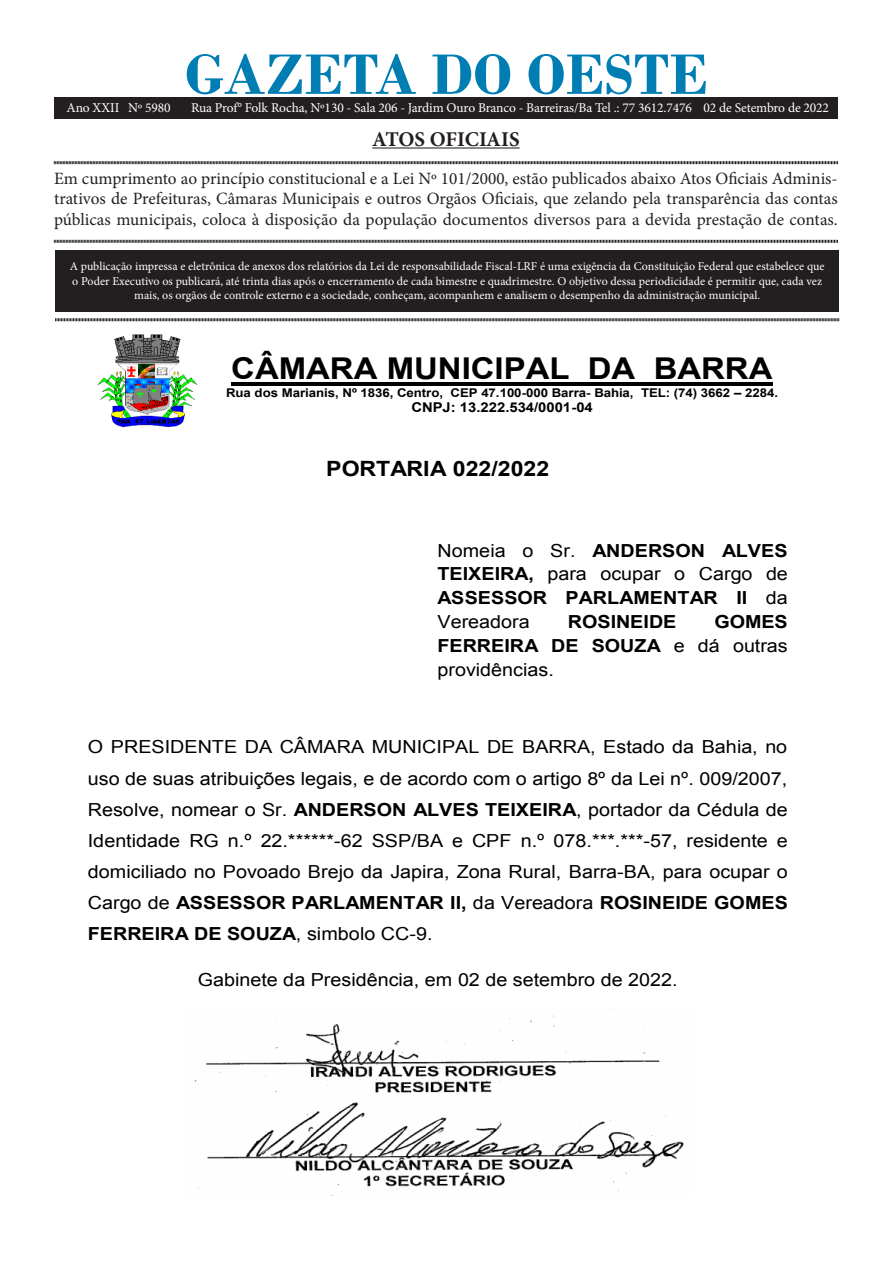
<style>
.page{position:relative;width:893px;height:1263px;background:#fff}
.page>*{position:absolute;margin:0;border:0;box-sizing:border-box;transform-origin:0 0}
.t1{font:700 60px "Bodoni";color:#007eb4}
.t2{font:700 30px "Arial";color:#000;scale:1.1 1}
.t3{font:700 21px "Arial";color:#000;scale:1.1 1}
.t4{font:700 21px "Minion Pro";letter-spacing:-.005em;color:#231f20}
.t5{font:18px/31px "Arial";color:#000;text-align:justify;scale:1.1 1}
.t6{font:700 18px/23.9px "Arial";color:#000;text-align:justify;scale:1.1 1}
.t7{font:17.25px/20.7px "Minion Pro";color:#231f20;text-align:justify}
.t8{font:13.5px "Minion Pro";letter-spacing:-.01em;color:#fff}
.t9{font:700 13.5px "Arial";color:#000;scale:1.1 1}
.t10{font:12px/14.4px "Minion Pro";color:#fff;text-align:center}
.t11{font:700 12px "Arial";letter-spacing:-.005em;color:#000;scale:1.1 1}
.s1{font-style:inherit}
.s2{font-weight:400}
.s3{font-weight:700}
</style>
<div class="page">
<div style="left:55px;top:250px;width:784px;height:61px;background:#231f20"></div>
<hr style="left:372px;top:147px;width:148px;height:2px;background:#231f20">
<svg style="left:54px;top:161px;width:784px;height:4px;background:#908e8e"></svg>
<svg style="left:54px;top:239px;width:784px;height:4px;background:#908e8e"></svg>
<svg style="left:55px;top:318px;width:784px;height:4px;background:#908e8e"></svg>
<div style="left:54px;top:98px;width:784px;height:20px;background:#231f20"></div>
<hr style="left:231px;top:383px;width:542px;height:3px;background:#000">
<img style="left:97px;top:334px;width:100px;height:94px">
<img style="left:194px;top:1008px;width:490px;height:184px">
<p class="t1" style="left:185px;top:39px;width:525px">GAZETA DO OESTE</p>
<p class="t4" style="left:372px;top:124px;width:149px">ATOS OFICIAIS</p>
<p class="t7" style="left:54px;top:168px;width:785px">Em cumprimento ao princípio constitucional e a Lei Nº 101/2000, estão publicados abaixo Atos Oficiais Adminis&shy;trativos de Prefeituras, Câmaras Municipais e outros Orgãos Oficiais, que zelando pela transparência das contas públicas municipais, coloca à disposição da população documentos diversos para a devida prestação de contas.</p>
<p class="t10" style="left:70px;top:259px;width:756px">A publicação impressa e eletrônica de anexos dos relatórios da Lei de responsabilidade Fiscal-LRF é uma exigência da Constituição Federal que estabelece que o Poder Executivo os publicará, até trinta dias após o encerramento de cada bimestre e quadrimestre. O objetivo dessa periodicidade é permitir que, cada vez mais, os orgãos de controle externo e a sociedade, conheçam, acompanhem e analisem o desempenho da administração municipal.</p>
<p class="t8" style="left:67px;top:98px;width:106px">Ano XXII Nº 5980</p>
<p class="t8" style="left:191px;top:98px;width:639px">Rua Prof° Folk Rocha, Nº130 - Sala 206 - Jardim Ouro Branco - Barreiras/Ba Tel .: 77 3612.7476 02 de Setembro de 2022</p>
<p class="t2" style="left:231px;top:349px;width:494px">CÂMARA MUNICIPAL DA BARRA</p>
<p class="t11" style="left:226px;top:385px;width:503px">Rua dos Marianis, Nº 1836, Centro, CEP 47.100-000 Barra- Bahia, TEL: (74) 3662 <span class="s1">–</span> 2284.</p>
<p class="t9" style="left:411px;top:398px;width:166px">CNPJ: 13.222.534/0001-04</p>
<p class="t3" style="left:326px;top:454px;width:204px">PORTARIA 022/2022</p>
<p class="t6" style="left:437px;top:539px;width:320px"><span class="s2">Nomeia o Sr.</span> ANDERSON ALVES TEIXEIRA, <span class="s2">para ocupar o Cargo de </span>ASSESSOR PARLAMENTAR II <span class="s2">da Vereadora</span></p>
<p class="t5" style="left:437px;top:610px;width:320px;line-height:23.7px;text-indent:277px"><span class="s3">GOMES FERREIRA DE SOUZA</span> e dá outras providências.</p>
<p class="t6" style="left:568px;top:610px;width:100px">ROSINEIDE</p>
<p class="t5" style="left:88px;top:732px;width:638px">O PRESIDENTE DA CÂMARA MUNICIPAL DE BARRA, Estado da Bahia, no uso de suas atribuições legais, e de acordo com o artigo 8º da Lei nº. 009/2007, Resolve, nomear o Sr. <span class="s3">ANDERSON ALVES TEIXEIRA</span>, portador da Cédula de Identidade RG n.º 22.******-62 SSP/BA e CPF n.º 078.***.***-57, residente e domiciliado no Povoado Brejo da Japira, Zona Rural, Barra-BA, para ocupar o Cargo de <span class="s3">ASSESSOR PARLAMENTAR II,</span> da Vereadora <span class="s3">ROSINEIDE GOMES FERREIRA DE SOUZA</span>, simbolo CC-9.</p>
<p class="t5" style="left:198px;top:964px;width:438px">Gabinete da Presidência, em 02 de setembro de 2022.</p>
</div>
